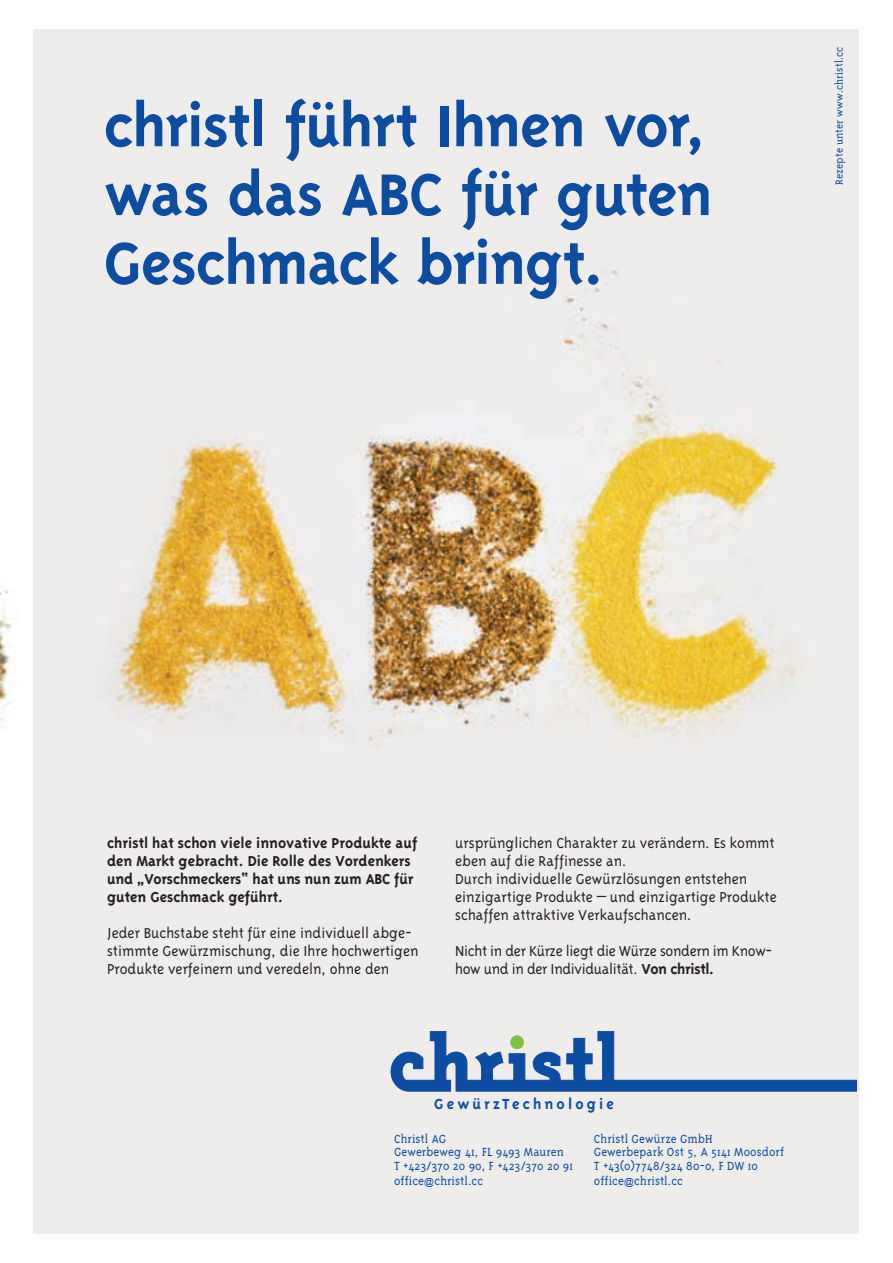
<style>
.page{position:relative;width:893px;height:1263px;background:#fff}
.page>*{position:absolute;margin:0;border:0;box-sizing:border-box;transform-origin:0 0}
.t1{font:700 67.5px/68.8px "Triplex";letter-spacing:-.015em;color:#0d4da1;text-align:justify}
.t2{font:700 16.65px "Triplex";letter-spacing:.185em;color:#0d4da1}
.t3{font:300 16.5px/18px "Triplex";color:#231f20}
.t4{font:700 16.5px/18px "Triplex";color:#231f20}
.t5{font:300 16.5px/18px "Triplex";letter-spacing:-.02em;color:#231f20}
.t6{font:300 13.5px/13.5px "Triplex Serif";letter-spacing:.005em;color:#0d4da1}
.t7{font:300 12px "Triplex Serif";letter-spacing:.01em;color:#0d4da1}
.s1{font-weight:700}
.s2{font-family:"Arial";font-weight:400;font-size:9.75px}
</style>
<div class="page">
<img style="left:33px;top:30px;width:825px;height:1203px">
<img style="left:0;top:590px;width:12px;height:142px">
<svg style="left:391px;top:1031px;width:465px;height:60px;background:#a2b7d1"></svg>
<h1 class="t1" style="left:104px;top:90px;width:610px">christl führt Ihnen vor, was das ABC für guten Geschmack bringt.</h1>
<p class="t7" style="left:832px;top:185px;width:140px;rotate:-90deg">Rezepte unter www.christl.cc</p>
<p class="t4" style="left:107px;top:834px;width:312px">christl hat schon viele innovative Produkte auf den Markt gebracht. Die Rolle des Vordenkers und „Vorschmeckers“ hat uns nun zum ABC für guten Geschmack geführt.</p>
<p class="t3" style="left:107px;top:924px;width:313px">Jeder Buchstabe steht für eine individuell abge&shy;stimmte Gewürzmischung, die Ihre hochwertigen<br>Produkte verfeinern und veredeln, ohne den</p>
<p class="t3" style="left:455px;top:834px;width:323px">ursprünglichen Charakter zu verändern. Es kommt eben auf die Raffinesse an.<br>Durch individuelle Gewürzlösungen entstehen einzigartige Produkte – und einzigartige Produkte schaffen attraktive Verkaufschancen.</p>
<p class="t5" style="left:455px;top:942px;width:319px">Nicht in der Kürze liegt die Würze sondern im Know&shy;how und in der Individualität. <span class="s1">Von christl.</span></p>
<p class="t2" style="left:434px;top:1094px;width:181px">GewürzTechnologie</p>
<p class="t6" style="left:394px;top:1132px;width:180px">Christl AG<br>Gewerbeweg 41, FL 9493 Mauren<br>T +423/370 20 90, F +423/370 20 91</p>
<p class="t6" style="left:394px;top:1174px;width:91px">office<span class="s2">@</span>christl.cc</p>
<p class="t6" style="left:594px;top:1132px;width:192px">Christl Gewürze GmbH<br>Gewerbepark Ost 5, A 5141 Moosdorf<br>T +43(0)7748/324 80-0, F DW 10</p>
<p class="t6" style="left:594px;top:1174px;width:91px">office<span class="s2">@</span>christl.cc</p>
</div>
